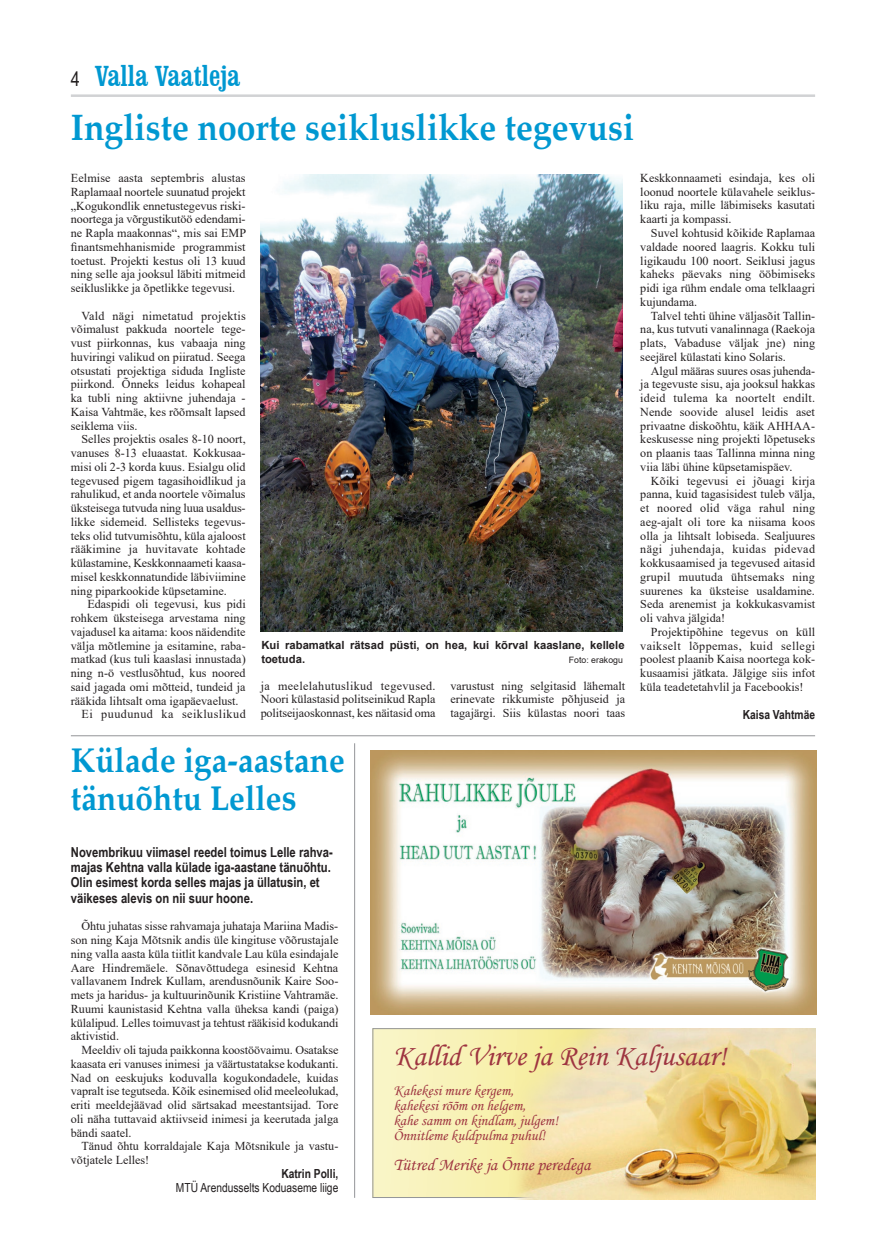
<style>
.page{position:relative;width:886px;height:1251px;background:#fff}
.page>*{position:absolute;margin:0;border:0;box-sizing:border-box;transform-origin:0 0}
.t1{font:700 37.5px "Palatino";color:#0098d1;scale:.9 1}
.t2{font:700 35px/37.5px "Palatino";color:#0098d1;scale:.9 1}
.t3{font:30px "Monotype Corsiva";color:#9e3440}
.t4{font:condensed 30px "Clarendon BT";color:#0098d1}
.t5{font:17.5px "Monotype Corsiva";color:#9e3440}
.t6{font:15px/15px "Monotype Corsiva";color:#9e3440}
.t7{font:700 13.75px/15.4px "Arial Narrow";color:#231f20}
.t8{font:12.5px "Arial Narrow";color:#231f20}
.t9{font:700 12.5px "Arial Narrow";color:#231f20}
.t10{font:12.12px/13.8px "Times New Roman";color:#231f20;text-align:justify}
.t11{font:12.12px "Times New Roman";letter-spacing:.04em;color:#231f20}
.t12{font:700 11.25px/13.8px "Arial";color:#231f20}
.t13{font:8.75px "Arial";color:#231f20}
.s1{font-family:"Arial Narrow";font-stretch:normal;font-size:20px;color:#231f20}
.s2{font-size:37.5px}
</style>
<div class="page">
<hr style="left:71px;top:94px;width:744px;height:3px;background:#d1d2d4">
<svg style="left:374px;top:1030px;width:134px;height:166px;background:#f8f2b9"></svg>
<img style="left:508px;top:1028px;width:307px;height:172px">
<img style="left:261px;top:175px;width:361px;height:457px">
<hr style="left:71px;top:735px;width:744px;height:1px;background:#939598">
<hr style="left:354px;top:743px;width:1px;height:455px;background:#939598">
<img style="left:370px;top:751px;width:446px;height:264px">
<h3 class="t4" style="left:71px;top:57px;width:171px"><span class="s1">4</span> Valla Vaatleja</h3>
<h1 class="t1" style="left:71px;top:106px;width:627px">Ingliste noorte seikluslikke tegevusi</h1>
<p class="t10" style="left:71px;top:171px;width:177px">Eelmise aasta septembris alustas Raplamaal noortele suunatud projekt „Kogukondlik ennetustegevus riski&shy;noortega ja võrgustikutöö edendami&shy;ne Rapla maakonnas“, mis sai EMP finantsmehhanismide programmist toetust. Projekti kestus oli 13 kuud ning selle aja jooksul läbiti mitmeid seikluslikke ja õpetlikke tegevusi.</p>
<p class="t10" style="left:71px;top:308px;width:176px;text-indent:11px">Vald nägi nimetatud projektis võimalust pakkuda noortele tege&shy;vust piirkonnas, kus vabaaja ning huviringi valikud on piiratud. Seega otsustati projektiga siduda Ingliste piirkond. Õnneks leidus kohapeal ka tubli ning aktiivne juhendaja - Kaisa Vahtmäe, kes rõõmsalt lapsed seiklema viis.</p>
<p class="t10" style="left:71px;top:432px;width:176px;text-indent:11px">Selles projektis osales 8-10 noort, vanuses 8-13 eluaastat. Kokkusaa&shy;misi oli 2-3 korda kuus. Esialgu olid tegevused pigem tagasihoidlikud ja rahulikud, et anda noortele võimalus üksteisega tutvuda ning luua usaldus&shy;likke sidemeid. Sellisteks tegevus&shy;teks olid tutvumisõhtu, küla ajaloost rääkimine ja huvitavate kohtade külastamine, Keskkonnaameti kaasa&shy;misel keskkonnatundide läbiviimine ning piparkookide küpsetamine.</p>
<p class="t10" style="left:87px;top:597px;width:160px">Edaspidi oli tegevusi, kus pidi</p>
<p class="t10" style="left:71px;top:611px;width:176px">rohkem üksteisega arvestama ning</p>
<p class="t10" style="left:71px;top:624px;width:176px">vajadusel ka aitama: koos näidendite</p>
<p class="t10" style="left:71px;top:638px;width:176px">välja mõtlemine ja esitamine, raba-</p>
<p class="t10" style="left:71px;top:652px;width:176px">matkad (kus tuli kaaslasi innustada)</p>
<p class="t10" style="left:71px;top:666px;width:176px">ning n-ö vestlusõhtud, kus noored</p>
<p class="t10" style="left:71px;top:679px;width:176px">said jagada omi mõtteid, tundeid ja</p>
<p class="t10" style="left:71px;top:693px;width:169px">rääkida lihtsalt oma igapäevaelust.</p>
<p class="t11" style="left:81px;top:706px;width:166px">Ei puudunud ka seikluslikud</p>
<p class="t12" style="left:261px;top:638px;width:365px">Kui rabamatkal rätsad püsti, on hea, kui kõrval kaaslane, kellele toetuda.</p>
<p class="t13" style="left:569px;top:653px;width:55px">Foto: erakogu</p>
<p class="t10" style="left:261px;top:678px;width:176px">ja meelelahutuslikud tegevused.<br>Noori külastasid politseinikud Rapla politseijaoskonnast, kes näitasid oma</p>
<p class="t10" style="left:450px;top:678px;width:176px">varustust ning selgitasid lähemalt erinevate rikkumiste põhjuseid ja tagajärgi. Siis külastas noori taas</p>
<h2 class="t2" style="left:71px;top:742px;width:306px">Külade iga-aastane tänuõhtu Lelle<span class="s2">s</span></h2>
<p class="t10" style="left:640px;top:171px;width:176px">Keskkonnaameti esindaja, kes oli loonud noortele külavahele seiklus&shy;liku raja, mille läbimiseks kasutati kaarti ja kompassi.</p>
<p class="t10" style="left:640px;top:226px;width:176px;text-indent:11px">Suvel kohtusid kõikide Raplamaa valdade noored laagris. Kokku tuli ligikaudu 100 noort. Seiklusi jagus kaheks päevaks ning ööbimiseks pidi iga rühm endale oma telklaagri kujundama.</p>
<p class="t10" style="left:640px;top:308px;width:176px;text-indent:11px">Talvel tehti ühine väljasõit Tallin&shy;na, kus tutvuti vanalinnaga (Raekoja plats, Vabaduse väljak jne) ning seejärel külastati kino Solaris.</p>
<p class="t10" style="left:640px;top:363px;width:176px;text-indent:11px">Algul määras suures osas juhenda&shy;ja tegevuste sisu, aja jooksul hakkas ideid tulema ka noortelt endilt.<br>Nende soovide alusel leidis aset privaatne diskoõhtu, käik AHHAA&shy;keskusesse ning projekti lõpetuseks on plaanis taas Tallinna minna ning viia läbi ühine küpsetamispäev.</p>
<p class="t10" style="left:640px;top:473px;width:176px;text-indent:11px">Kõiki tegevusi ei jõuagi kirja panna, kuid tagasisidest tuleb välja, et noored olid väga rahul ning aeg-ajalt oli tore ka niisama koos olla ja lihtsalt lobiseda. Sealjuures nägi juhendaja, kuidas pidevad kokkusaamised ja tegevused aitasid grupil muutuda ühtsemaks ning suurenes ka üksteise usaldamine.<br>Seda arenemist ja kokkukasvamist oli vahva jälgida!</p>
<p class="t10" style="left:640px;top:624px;width:176px;text-indent:11px">Projektipõhine tegevus on küll vaikselt lõppemas, kuid sellegi poolest plaanib Kaisa noortega kok&shy;kusaamisi jätkata. Jälgige siis infot küla teadetetahvlil ja Facebookis!</p>
<p class="t9" style="left:743px;top:705px;width:74px">Kaisa Vahtmäe</p>
<p class="t7" style="left:71px;top:843px;width:263px">Novembrikuu viimasel reedel toimus Lelle rahva&shy;majas Kehtna valla külade iga-aastane tänuõhtu.<br>Olin esimest korda selles majas ja üllatusin, et väikeses alevis on nii suur hoone.</p>
<p class="t10" style="left:71px;top:919px;width:269px;text-indent:11px">Õhtu juhatas sisse rahvamaja juhataja Mariina Madis&shy;son ning Kaja Mõtsnik andis üle kingituse võõrustajale ning valla aasta küla tiitlit kandvale Lau küla esindajale Aare Hindremäele. Sõnavõttudega esinesid Kehtna vallavanem Indrek Kullam, arendusnõunik Kaire Soo&shy;mets ja haridus- ja kultuurinõunik Kristiine Vahtramäe.<br>Ruumi kaunistasid Kehtna valla üheksa kandi (paiga) külalipud. Lelles toimuvast ja tehtust rääkisid kodukandi aktivistid.</p>
<p class="t10" style="left:71px;top:1043px;width:269px;text-indent:11px">Meeldiv oli tajuda paikkonna koostöövaimu. Osatakse kaasata eri vanuses inimesi ja väärtustatakse kodukanti.<br>Nad on eeskujuks koduvalla kogukondadele, kuidas vapralt ise tegutseda. Kõik esinemised olid meeleolukad, eriti meeldejäävad olid särtsakad meestantsijad. Tore oli näha tuttavaid aktiivseid inimesi ja keerutada jalga bändi saatel.</p>
<p class="t10" style="left:71px;top:1139px;width:269px;text-indent:11px">Tänud õhtu korraldajale Kaja Mõtsnikule ja vastu&shy;võtjatele Lelles!</p>
<p class="t9" style="left:281px;top:1164px;width:58px">Katrin Polli,</p>
<p class="t8" style="left:176px;top:1178px;width:164px">MTÜ Arendusselts Koduaseme liige</p>
<h3 class="t3" style="left:393px;top:1038px;width:335px">Kallid Virve ja Rein Kaljusaar!</h3>
<p class="t6" style="left:393px;top:1083px;width:166px">Kahekesi mure kergem, kahekesi rõõm on helgem,<br>kahe samm on kindlam, julgem!<br>Õnnitleme kuldpulma puhul!</p>
<h3 class="t5" style="left:393px;top:1154px;width:199px">Tütred Merike ja Õnne peredega</h3>
</div>
